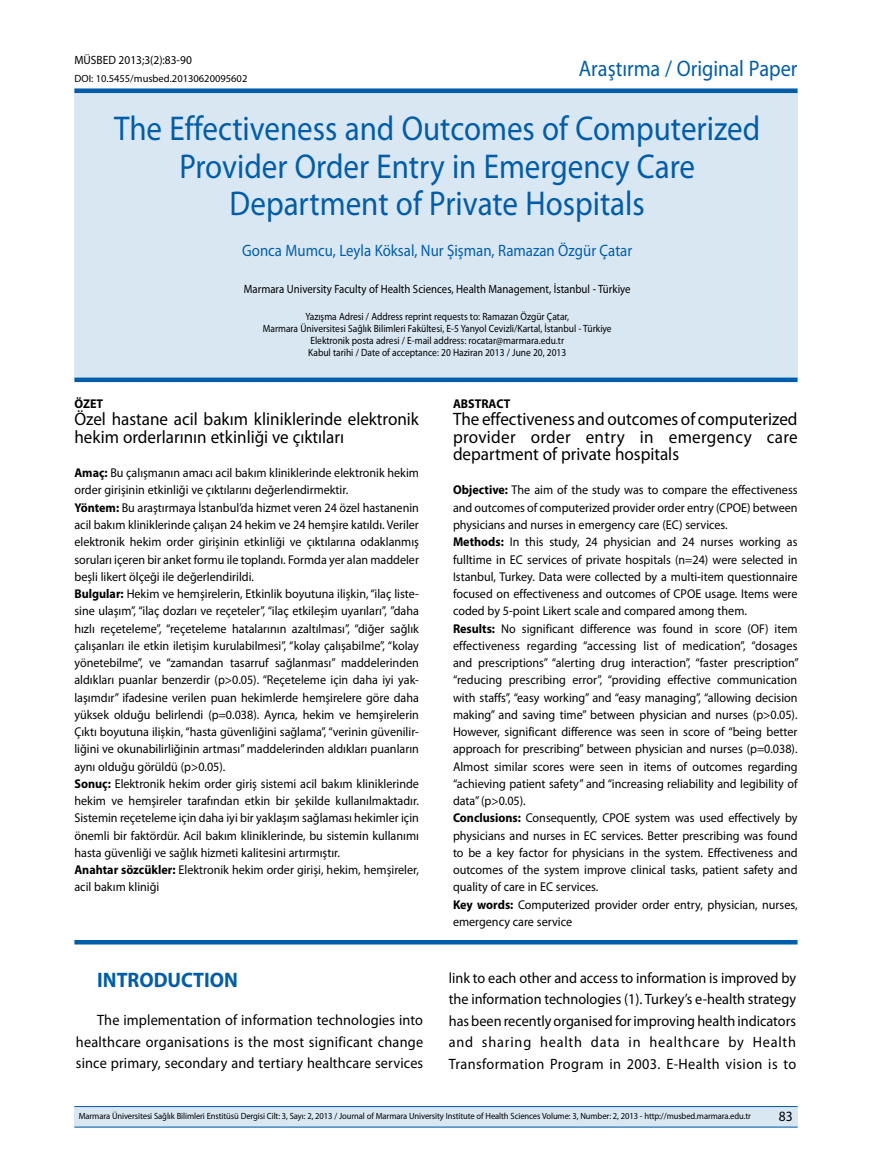
<style>
.page{position:relative;width:872px;height:1170px;background:#fff}
.page>*{position:absolute;margin:0;border:0;box-sizing:border-box;transform-origin:0 0}
.t1{font:34.5px/37.5px "Myriad Pro";color:#005daa;text-align:center;scale:.9 1}
.t2{font:22.5px "Myriad Pro";color:#005daa;scale:.9 1}
.t3{font:700 21px "Myriad Pro";color:#005daa;scale:.95 1}
.t4{font:18px/17.2px "Myriad Pro";color:#000;scale:.95 1}
.t5{font:16.5px "Myriad Pro";color:#005daa;scale:.9 1}
.t6{font:15px/21.5px "Myriad Pro";letter-spacing:.02em;color:#000;text-align:justify;scale:.95 1}
.t7{font:14.25px "Myriad Pro";color:#000;scale:.95 1}
.t8{font:12.75px/17.2px "Myriad Pro";color:#000;scale:.95 1}
.t9{font:700 12.75px "Myriad Pro";color:#000;scale:.95 1}
.t10{font:12px "Myriad Pro";color:#000;scale:.9 1}
.t11{font:12px "Myriad Pro";color:#000;scale:.95 1}
.t12{font:10.5px/12px "Myriad Pro";color:#000;text-align:center;scale:.9 1}
.t13{font:10.5px "Myriad Pro";color:#000}
.t14{font:9px "Myriad Pro";letter-spacing:-.01em;color:#000;scale:.95 1}
.s1{font-weight:700}
</style>
<div class="page">
<div style="left:74px;top:1106px;width:723px;height:21px;background:#d9e7f2"></div>
<hr style="left:74px;top:1126px;width:723px;height:1px;background:#005daa">
<hr style="left:74px;top:1106px;width:723px;height:1px;background:#005daa">
<div style="left:74px;top:88px;width:723px;height:291px;background:#d9e7f2"></div>
<div style="left:74px;top:377px;width:723px;height:5px;background:#005daa"></div>
<div style="left:74px;top:939px;width:723px;height:5px;background:#005daa"></div>
<div style="left:74px;top:88px;width:723px;height:5px;background:#005daa"></div>
<p class="t11" style="left:74px;top:53px;width:125px">MÜSBED 2013;3(2):83-90</p>
<p class="t13" style="left:74px;top:72px;width:174px">DOI: 10.5455/musbed.20130620095602</p>
<h2 class="t2" style="left:579px;top:55px;width:244px">Araştırma / Original Paper</h2>
<h1 class="t1" style="left:114px;top:109px;width:719px">The Effectiveness and Outcomes of Computerized<br>Provider Order Entry in Emergency Care<br>Department of Private Hospitals</h1>
<p class="t5" style="left:242px;top:240px;width:435px">Gonca Mumcu, Leyla Köksal, Nur Şişman, Ramazan Özgür Çatar</p>
<p class="t10" style="left:244px;top:282px;width:431px">Marmara University Faculty of Health Sciences, Health Management, İstanbul - Türkiye</p>
<p class="t12" style="left:263px;top:310px;width:389px">Yazışma Adresi / Address reprint requests to: Ramazan Özgür Çatar,<br>Marmara Üniversitesi Sağlık Bilimleri Fakültesi, E-5 Yanyol Cevizli/Kartal, İstanbul - Türkiye Elektronik posta adresi / E-mail address: rocatar@marmara.edu.tr<br>Kabul tarihi / Date of acceptance: 20 Haziran 2013 / June 20, 2013</p>
<p class="t9" style="left:74px;top:395px;width:32px">ÖZET</p>
<h3 class="t4" style="left:74px;top:410px;width:364px">Özel hastane acil bakım kliniklerinde elektronik hekim orderlarının etkinliği ve çıktıları</h3>
<p class="t8" style="left:74px;top:464px;width:364px"><span class="s1">Amaç:</span> Bu çalışmanın amacı acil bakım kliniklerinde elektronik hekim order girişinin etkinliği ve çıktılarını değerlendirmektir.<br><span class="s1">Yöntem:</span> Bu araştırmaya İstanbul’da hizmet veren 24 özel hastanenin acil bakım kliniklerinde çalışan 24 hekim ve 24 hemşire katıldı. Veriler elektronik hekim order girişinin etkinliği ve çıktılarına odaklanmış soruları içeren bir anket formu ile toplandı. Formda yer alan maddeler beşli likert ölçeği ile değerlendirildi.<br><span class="s1">Bulgular:</span> Hekim ve hemşirelerin, Etkinlik boyutuna ilişkin, “ilaç liste&shy;sine ulaşım”, “ilaç dozları ve reçeteler”, “ilaç etkileşim uyarıları”, ”daha hızlı reçeteleme”, “reçeteleme hatalarının azaltılması”, “diğer sağlık çalışanları ile etkin iletişim kurulabilmesi”, “kolay çalışabilme”, “kolay yönetebilme”, ve “zamandan tasarruf sağlanması” maddelerinden aldıkları puanlar benzerdir (p&gt;0.05). “Reçeteleme için daha iyi yak&shy;laşımdır” ifadesine verilen puan hekimlerde hemşirelere göre daha yüksek olduğu belirlendi (p=0.038). Ayrıca, hekim ve hemşirelerin Çıktı boyutuna ilişkin, “hasta güvenliğini sağlama”, “verinin güvenilir&shy;liğini ve okunabilirliğinin artması” maddelerinden aldıkları puanların aynı olduğu görüldü (p&gt;0.05).<br><span class="s1">Sonuç:</span> Elektronik hekim order giriş sistemi acil bakım kliniklerinde hekim ve hemşireler tarafından etkin bir şekilde kullanılmaktadır.<br>Sistemin reçeteleme için daha iyi bir yaklaşım sağlaması hekimler için önemli bir faktördür. Acil bakım kliniklerinde, bu sistemin kullanımı hasta güvenliği ve sağlık hizmeti kalitesini artırmıştır.<br><span class="s1">Anahtar sözcükler:</span> Elektronik hekim order girişi, hekim, hemşireler, acil bakım kliniği</p>
<h3 class="t3" style="left:97px;top:966px;width:150px">INTRODUCTION</h3>
<p class="t6" style="left:76px;top:1009px;width:367px;text-indent:21px">The implementation of information technologies into healthcare organisations is the most significant change since primary, secondary and tertiary healthcare services</p>
<p class="t9" style="left:453px;top:395px;width:62px">ABSTRACT</p>
<h3 class="t4" style="left:453px;top:410px;width:364px;text-align:justify">The effectiveness and outcomes of computerized provider order entry in emergency care department of private hospitals</h3>
<p class="t8" style="left:453px;top:481px;width:365px"><span class="s1">Objective:</span> The aim of the study was to compare the effectiveness and outcomes of computerized provider order entry (CPOE) between physicians and nurses in emergency care (EC) services.<br><span class="s1">Methods:</span> In this study, 24 physician and 24 nurses working as fulltime in EC services of private hospitals (n=24) were selected in Istanbul, Turkey. Data were collected by a multi-item questionnaire focused on effectiveness and outcomes of CPOE usage. Items were coded by 5-point Likert scale and compared among them.<br><span class="s1">Results:</span> No significant difference was found in score (OF) item effectiveness regarding “accessing list of medication”, “dosages and prescriptions” “alerting drug interaction”, “faster prescription” “reducing prescribing error”, “providing effective communication with staffs”, “easy working” and “easy managing”, “allowing decision making” and saving time” between physician and nurses (p&gt;0.05).<br>However, significant difference was seen in score of “being better approach for prescribing” between physician and nurses (p=0.038).<br>Almost similar scores were seen in items of outcomes regarding “achieving patient safety” and “increasing reliability and legibility of data” (p&gt;0.05).<br><span class="s1">Conclusions:</span> Consequently, CPOE system was used effectively by physicians and nurses in EC services. Better prescribing was found to be a key factor for physicians in the system. Effectiveness and outcomes of the system improve clinical tasks, patient safety and quality of care in EC services.<br><span class="s1">Key words:</span> Computerized provider order entry, physician, nurses, emergency care service</p>
<p class="t6" style="left:449px;top:966px;width:367px">link to each other and access to information is improved by the information technologies (1). Turkey’s e-health strategy has been recently organised for improving health indicators and sharing health data in healthcare by Health Transformation Program in 2003. E-Health vision is to</p>
<p class="t14" style="left:79px;top:1110px;width:709px">Marmara Üniversitesi Sağlık Bilimleri Enstitüsü Dergisi Cilt: 3, Sayı: 2, 2013 / Journal of Marmara University Institute of Health Sciences Volume: 3, Number: 2, 2013 - http://musbed.marmara.edu.tr</p>
<p class="t7" style="left:778px;top:1107px;width:16px">83</p>
</div>
